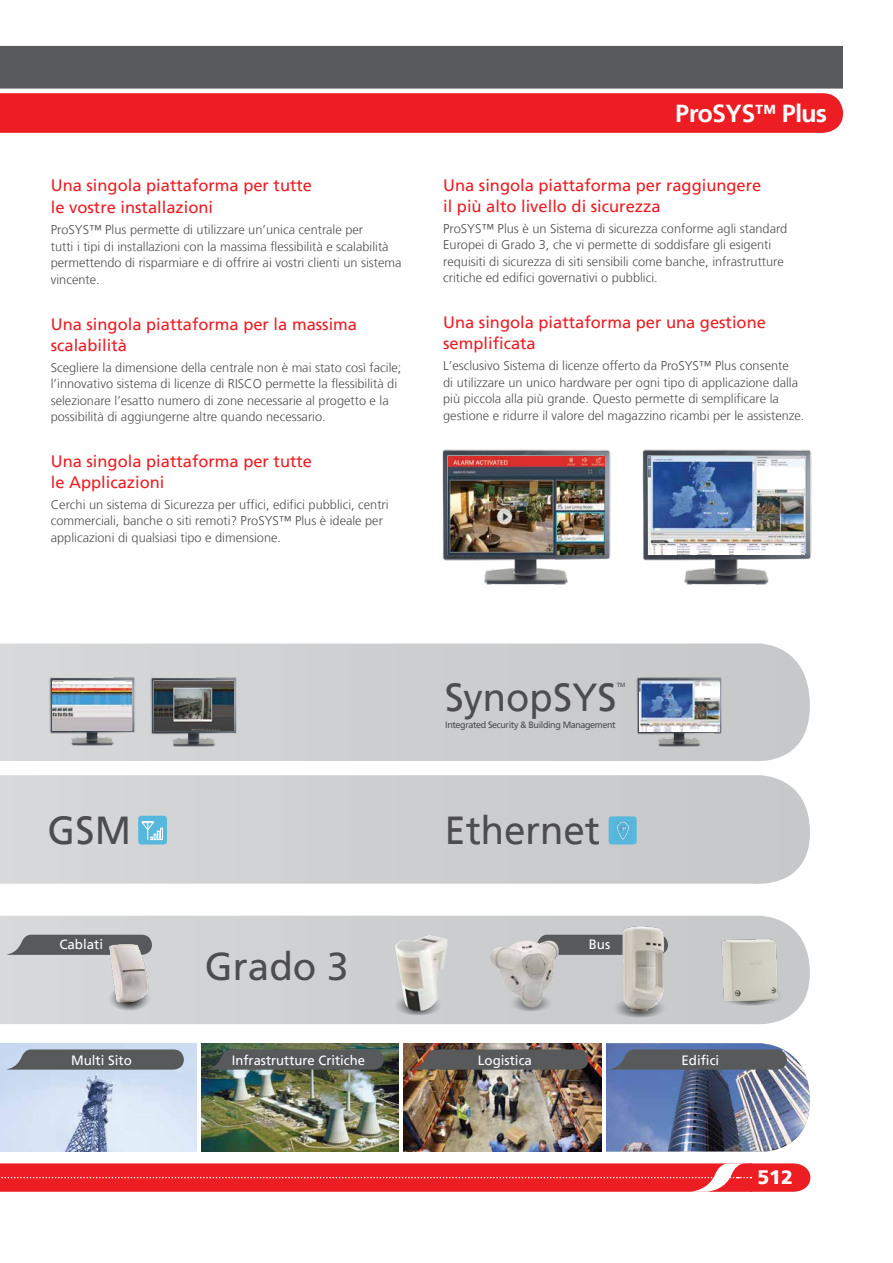
<style>
.page{position:relative;width:893px;height:1263px;background:#fff}
.page>*{position:absolute;margin:0;border:0;box-sizing:border-box;transform-origin:0 0}
.t1{font:39px "Frutiger Linotype";color:#4d4d4f}
.t2{font:39px "Frutiger";color:#4d4d4f}
.t3{font:700 24.6px "Frutiger Linotype";letter-spacing:-.02em;color:#fff}
.t4{font:900 19.5px "Frutiger LT";color:#fff}
.t5{font:16.5px/21px "Frutiger LT";color:#ed1d24}
.t6{font:13.5px "Frutiger LT";color:#fff}
.t7{font:300 12.75px/16.5px "Frutiger LT";color:#4d4d4f}
.t8{font:9.15px "Frutiger Linotype";letter-spacing:-.04em;color:#4d4d4f}
.t9{font:6px "Frutiger Linotype";color:#4d4d4f}
.s1{font-size:21.6px}
</style>
<div class="page">
<svg style="left:0;top:46px;width:843px;height:87px;background:#a5474b"></svg>
<svg style="left:0;top:915px;width:811px;height:277px"></svg>
<svg style="left:0;top:643px;width:810px;height:118px;background:#cecfd1"></svg>
<svg style="left:0;top:775px;width:810px;height:109px;background:#ced0d1"></svg>
<svg style="left:0;top:916px;width:810px;height:115px;background:#d3d5d6"></svg>
<svg style="left:0;top:1151px;width:810px;height:7px"></svg>
<img style="left:201px;top:1043px;width:198px;height:108px">
<img style="left:0;top:1043px;width:197px;height:108px">
<img style="left:402px;top:1043px;width:408px;height:108px">
<svg style="left:0;top:1163px;width:751px;height:29px;background:#ee2a31"></svg>
<img style="left:149px;top:670px;width:102px;height:77px">
<img style="left:154px;top:681px;width:79px;height:50px">
<img style="left:34px;top:670px;width:115px;height:77px">
<img style="left:53px;top:681px;width:78px;height:49px">
<img style="left:620px;top:670px;width:117px;height:77px">
<img style="left:640px;top:681px;width:79px;height:50px">
<img style="left:442px;top:449px;width:168px;height:136px">
<img style="left:448px;top:456px;width:156px;height:98px">
<img style="left:610px;top:449px;width:202px;height:136px">
<img style="left:648px;top:456px;width:157px;height:99px">
<svg style="left:393px;top:995px;width:50px;height:20px"></svg>
<svg style="left:718px;top:987px;width:66px;height:18px"></svg>
<img style="left:706px;top:915px;width:80px;height:85px">
<hr style="left:197px;top:1032px;width:4px;height:129px;background:#fff">
<hr style="left:399px;top:1032px;width:3px;height:129px;background:#fff">
<hr style="left:602px;top:1032px;width:4px;height:129px;background:#fff">
<svg style="left:6px;top:1049px;width:178px;height:20px;background:#64676b"></svg>
<svg style="left:206px;top:1049px;width:178px;height:20px;background:#545757"></svg>
<svg style="left:411px;top:1049px;width:177px;height:20px;background:#5b5857"></svg>
<svg style="left:609px;top:1049px;width:178px;height:20px;background:#585c64"></svg>
<svg style="left:6px;top:935px;width:146px;height:20px;background:#696a6b"></svg>
<img style="left:104px;top:940px;width:51px;height:72px">
<svg style="left:522px;top:935px;width:85px;height:20px"></svg>
<img style="left:607px;top:915px;width:80px;height:114px">
<svg style="left:508px;top:995px;width:46px;height:16px"></svg>
<img style="left:489px;top:938px;width:70px;height:70px">
<div style="left:609px;top:816px;width:28px;height:28px;background:#58b7dd;border-radius:3px"></div>
<img style="left:617px;top:822px;width:12px;height:18px">
<div style="left:138px;top:816px;width:29px;height:28px;background:#58b7dd;border-radius:3px"></div>
<svg style="left:141px;top:821px;width:22px;height:19px"></svg>
<img style="left:395px;top:935px;width:53px;height:76px">
<p class="t5" style="left:51px;top:174px;width:263px;line-height:22.5px">Una singola piattaforma per tutte le vostre installazioni</p>
<p class="t7" style="left:51px;top:222px;width:352px">ProSYS™ Plus permette di utilizzare un’unica centrale per<br>tutti i tipi di installazioni con la massima flessibilità e scalabilità permettendo di risparmiare e di offrire ai vostri clienti un sistema vincente.</p>
<p class="t5" style="left:51px;top:314px;width:308px">Una singola piattaforma per la massima scalabilità</p>
<p class="t7" style="left:51px;top:359px;width:352px">Scegliere la dimensione della centrale non è mai stato così facile; l’innovativo sistema di licenze di RISCO permette la flessibilità di selezionare l’esatto numero di zone necessarie al progetto e la possibilità di aggiungerne altre quando necessario.</p>
<p class="t5" style="left:51px;top:451px;width:263px">Una singola piattaforma per tutte le Applicazioni</p>
<p class="t7" style="left:51px;top:496px;width:339px">Cerchi un sistema di Sicurezza per uffici, edifici pubblici, centri commerciali, banche o siti remoti? ProSYS™ Plus è ideale per applicazioni di qualsiasi tipo e dimensione.</p>
<h2 class="t3" style="left:675px;top:98px;width:153px">ProSYS<span class="s1">™</span> Plus</h2>
<p class="t5" style="left:443px;top:175px;width:320px">Una singola piattaforma per raggiungere il più alto livello di sicurezza</p>
<p class="t7" style="left:443px;top:220px;width:346px">ProSYS™ Plus è un Sistema di sicurezza conforme agli standard Europei di Grado 3, che vi permette di soddisfare gli esigenti requisiti di sicurezza di siti sensibili come banche, infrastrutture critiche ed edifici governativi o pubblici.</p>
<p class="t5" style="left:443px;top:312px;width:324px">Una singola piattaforma per una gestione semplificata</p>
<p class="t7" style="left:443px;top:358px;width:363px">L’esclusivo Sistema di licenze offerto da ProSYS™ Plus consente<br>di utilizzare un unico hardware per ogni tipo di applicazione dalla più piccola alla più grande. Questo permette di semplificare la gestione e ridurre il valore del magazzino ricambi per le assistenze.</p>
<h1 class="t1" style="left:445px;top:673px;width:173px">SynopSYS</h1>
<p class="t9" style="left:617px;top:682px;width:10px">TM</p>
<p class="t8" style="left:445px;top:719px;width:172px">Integrated Security &amp; Building Management</p>
<h1 class="t1" style="left:48px;top:806px;width:84px">GSM</h1>
<h1 class="t1" style="left:445px;top:807px;width:157px">Ethernet</h1>
<p class="t6" style="left:59px;top:936px;width:45px">Cablati</p>
<p class="t6" style="left:589px;top:936px;width:23px">Bus</p>
<h1 class="t2" style="left:205px;top:943px;width:145px">Grado 3</h1>
<p class="t6" style="left:71px;top:1052px;width:62px">Multi Sito</p>
<p class="t6" style="left:232px;top:1052px;width:135px">Infrastrutture Critiche</p>
<p class="t6" style="left:478px;top:1052px;width:56px">Logistica</p>
<p class="t6" style="left:681px;top:1052px;width:39px">Edifici</p>
<h3 class="t4" style="left:757px;top:1165px;width:37px">512</h3>
</div>
